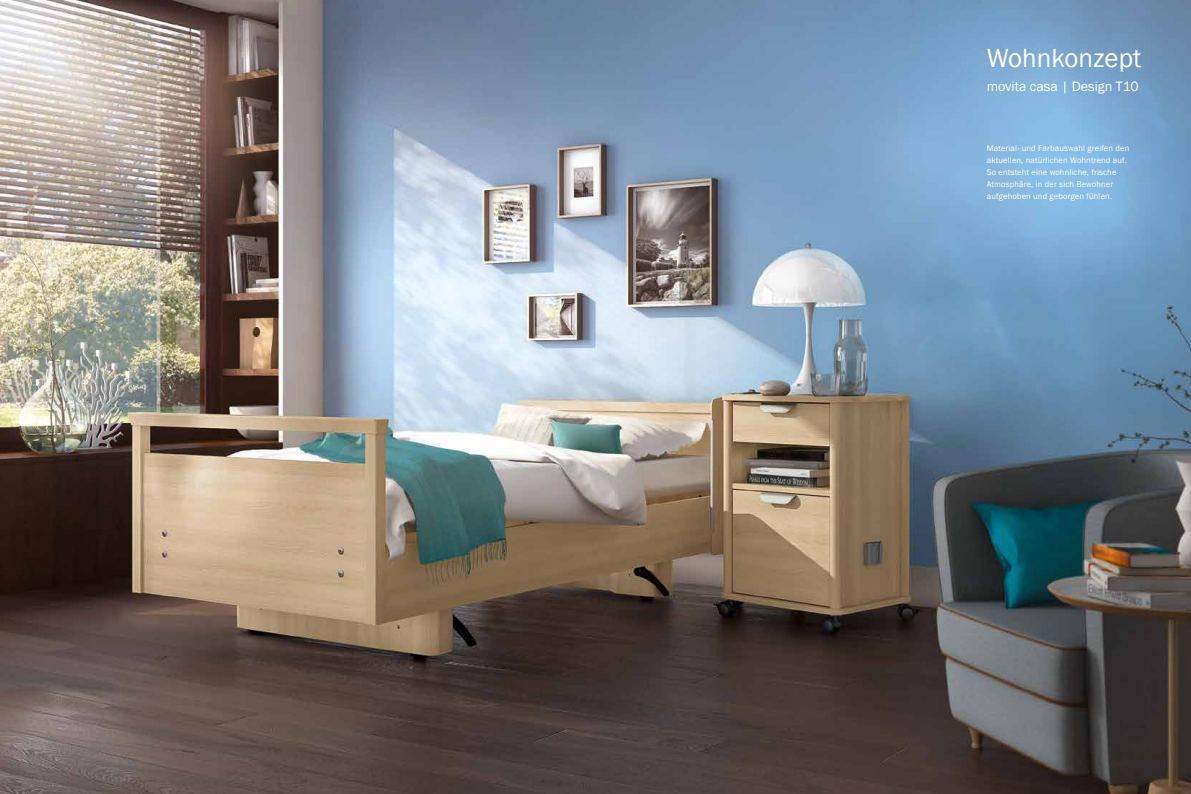
<style>
.page{position:relative;width:1191px;height:794px;background:#fff}
.page>*{position:absolute;margin:0;border:0;box-sizing:border-box;transform-origin:0 0}
.t1{font:27px "Franklin Gothic";color:#fff}
.t2{font:14px "Franklin Gothic";color:#fff}
.t3{font:8.5px/12px "Franklin Gothic";letter-spacing:.015em;color:#fff}
</style>
<div class="page">
<img style="left:0;top:0;width:1191px;height:794px">
<h1 class="t1" style="left:986px;top:41px;width:156px">Wohnkonzept</h1>
<h2 class="t2" style="left:986px;top:77px;width:153px">movita casa | Design T10</h2>
<p class="t3" style="left:986px;top:142px;width:144px">Material- und Farbauswahl greifen den aktuellen, natürlichen Wohntrend auf.<br>So entsteht eine wohnliche, frische Atmosphäre, in der sich Bewohner aufgehoben und geborgen fühlen.</p>
</div>
